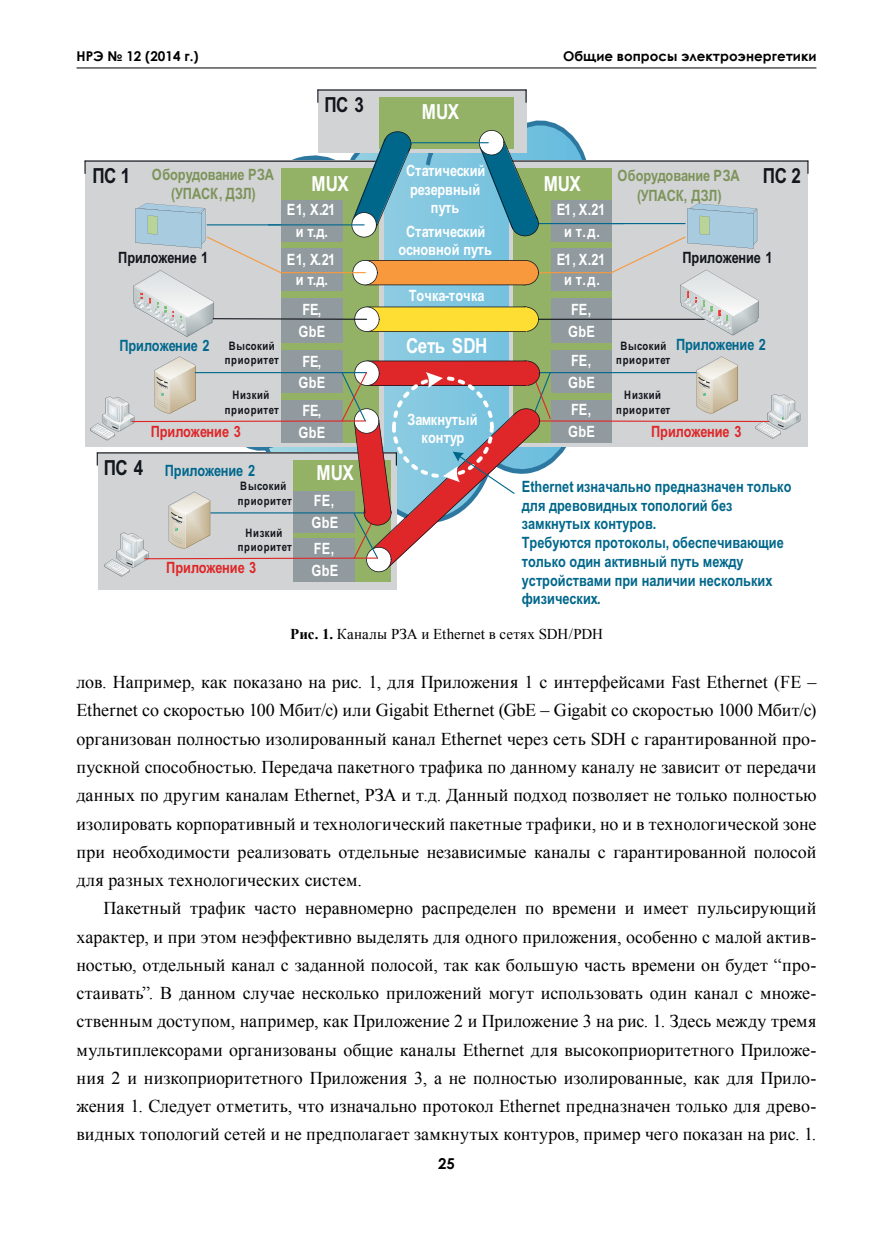
<style>
.page{position:relative;width:893px;height:1234px;background:#fff}
.page>*{position:absolute;margin:0;border:0;box-sizing:border-box;transform-origin:0 0}
.t1{font:700 20.7px "Arial Narrow";letter-spacing:-.03em;color:#fff}
.t2{font:700 20.7px "Arial Narrow";letter-spacing:-.03em;color:#11151c}
.t3{font:18px/28.2px "Times New Roman";letter-spacing:.005em;color:#000;text-align:justify}
.t4{font:700 15.6px/18.5px "Arial Narrow";color:#00678b}
.t5{font:700 15.6px/21.9px "Arial Narrow";color:#fff}
.t6{font:700 15.6px/18.3px "Arial Narrow";letter-spacing:-.005em;color:#7d9359;text-align:center}
.t7{font:700 15.6px "Arial Narrow";color:#00678d}
.t8{font:700 15.6px "Arial Narrow";color:#df2628}
.t9{font:700 15.6px "Arial Narrow";color:#11151c}
.t10{font:15px "Times New Roman";letter-spacing:.005em;color:#000}
.t11{font:700 15px "Century Gothic";color:#000}
.t12{font:700 13.5px "Century Gothic";color:#000}
.t13{font:700 11.7px/14.2px "Arial Narrow";letter-spacing:.05em;color:#11151c;text-align:center}
.s1{font-weight:700}
</style>
<div class="page">
<hr style="left:77px;top:68px;width:739px;height:1px;background:#000">
<svg style="left:384px;top:141px;width:203px;height:215px;fill:#80c6e0"></svg>
<div style="left:318px;top:89px;width:208px;height:64px;background:#d1d3d4"></div>
<div style="left:509px;top:160px;width:299px;height:287px;background:#d1d3d4"></div>
<div style="left:86px;top:160px;width:298px;height:287px;background:#d1d3d4"></div>
<div style="left:98px;top:452px;width:299px;height:137px;background:#d1d3d4"></div>
<hr style="left:508px;top:160px;width:300px;height:2px;background:#11151c">
<hr style="left:84px;top:160px;width:301px;height:2px;background:#11151c">
<div style="left:281px;top:168px;width:98px;height:275px;background:#93b266"></div>
<div style="left:281px;top:298px;width:62px;height:44px;background:#919a9e"></div>
<div style="left:281px;top:351px;width:62px;height:42px;background:#919a9e"></div>
<div style="left:513px;top:168px;width:99px;height:275px;background:#93b266"></div>
<div style="left:550px;top:298px;width:61px;height:44px;background:#919a9e"></div>
<div style="left:550px;top:350px;width:61px;height:42px;background:#919a9e"></div>
<hr style="left:539px;top:318px;width:193px;height:2px;background:#11151c">
<div style="left:550px;top:248px;width:61px;height:43px;background:#919a9e"></div>
<hr style="left:537px;top:272px;width:75px;height:1px;background:#f8993d">
<div style="left:550px;top:200px;width:61px;height:42px;background:#919a9e"></div>
<hr style="left:536px;top:223px;width:88px;height:1px;background:#00678d">
<div style="left:379px;top:97px;width:135px;height:52px;background:#93b266"></div>
<div style="left:293px;top:537px;width:62px;height:44px;background:#919a9e"></div>
<hr style="left:317px;top:89px;width:210px;height:2px;background:#11151c">
<svg style="left:317px;top:89px;width:1px;height:14px"></svg>
<svg style="left:525px;top:89px;width:2px;height:14px"></svg>
<svg style="left:84px;top:160px;width:2px;height:14px"></svg>
<svg style="left:807px;top:160px;width:1px;height:14px"></svg>
<svg style="left:479px;top:130px;width:60px;height:106px"></svg>
<hr style="left:410px;top:142px;width:79px;height:1px;background:#00678d">
<svg style="left:611px;top:203px;width:148px;height:132px"></svg>
<svg style="left:525px;top:260px;width:14px;height:25px"></svg>
<div style="left:365px;top:260px;width:160px;height:25px;background:#f8993d"></div>
<hr style="left:365px;top:260px;width:160px;height:1px;background:#11151c">
<hr style="left:365px;top:284px;width:160px;height:1px;background:#11151c">
<svg style="left:526px;top:306px;width:13px;height:26px"></svg>
<div style="left:367px;top:307px;width:159px;height:24px;background:#ffde34"></div>
<hr style="left:367px;top:306px;width:160px;height:1px;background:#11151c">
<hr style="left:367px;top:331px;width:160px;height:1px;background:#11151c">
<svg style="left:134px;top:131px;width:277px;height:205px"></svg>
<svg style="left:90px;top:356px;width:710px;height:221px"></svg>
<p class="t12" style="left:77px;top:48px;width:124px">НРЭ № 12 (2014 г.)</p>
<p class="t12" style="left:563px;top:48px;width:255px">Общие вопросы электроэнергетики</p>
<p class="t2" style="left:325px;top:92px;width:41px">ПС 3</p>
<p class="t1" style="left:422px;top:100px;width:39px">MUX</p>
<p class="t5" style="left:406px;top:161px;width:81px;line-height:18.3px;text-align:center">Статический резервный путь</p>
<p class="t2" style="left:92px;top:163px;width:39px">ПС 1</p>
<p class="t2" style="left:763px;top:163px;width:39px">ПС 2</p>
<p class="t6" style="left:152px;top:166px;width:124px">Оборудование РЗА (УПАСК, ДЗЛ)</p>
<p class="t6" style="left:618px;top:166px;width:124px;line-height:19.6px">Оборудование РЗА (УПАСК, ДЗЛ)</p>
<p class="t1" style="left:312px;top:171px;width:39px">MUX</p>
<p class="t1" style="left:544px;top:171px;width:39px">MUX</p>
<p class="t5" style="left:287px;top:199px;width:50px;text-align:center">E1, X.21 и т.д.</p>
<p class="t5" style="left:557px;top:199px;width:50px">E1, X.21</p>
<p class="t5" style="left:406px;top:221px;width:81px">Статический</p>
<p class="t5" style="left:564px;top:221px;width:37px">и т.д.</p>
<p class="t5" style="left:398px;top:239px;width:95px">основной путь</p>
<p class="t9" style="left:118px;top:249px;width:92px">Приложение 1</p>
<p class="t9" style="left:682px;top:249px;width:92px">Приложение 1</p>
<p class="t5" style="left:287px;top:249px;width:50px;line-height:20.7px;text-align:center">E1, X.21 и т.д.</p>
<p class="t5" style="left:557px;top:249px;width:50px;line-height:20.7px;text-align:center">E1, X.21 и т.д.</p>
<p class="t5" style="left:409px;top:284px;width:77px">Точка-точка</p>
<p class="t5" style="left:298px;top:299px;width:28px">FE,<br>GbE</p>
<p class="t5" style="left:298px;top:351px;width:28px;line-height:20.7px">FE,<br>GbE</p>
<p class="t5" style="left:568px;top:299px;width:28px">FE,<br>GbE</p>
<p class="t5" style="left:568px;top:349px;width:28px">FE,<br>GbE</p>
<p class="t1" style="left:406px;top:333px;width:83px">Сеть SDH</p>
<p class="t7" style="left:119px;top:337px;width:92px">Приложение 2</p>
<p class="t7" style="left:676px;top:335px;width:92px">Приложение 2</p>
<p class="t13" style="left:225px;top:339px;width:55px">Высокий приоритет</p>
<p class="t13" style="left:225px;top:388px;width:55px">Низкий приоритет</p>
<p class="t13" style="left:616px;top:339px;width:55px">Высокий приоритет</p>
<p class="t13" style="left:616px;top:388px;width:55px">Низкий приоритет</p>
<p class="t8" style="left:651px;top:422px;width:92px">Приложение 3</p>
<p class="t5" style="left:298px;top:400px;width:28px">FE,<br>GbE</p>
<p class="t5" style="left:568px;top:398px;width:28px">FE,<br>GbE</p>
<p class="t5" style="left:408px;top:410px;width:72px;line-height:18.3px;text-align:center">Замкнутый контур</p>
<p class="t8" style="left:151px;top:422px;width:92px">Приложение 3</p>
<p class="t2" style="left:104px;top:455px;width:41px">ПС 4</p>
<p class="t7" style="left:165px;top:461px;width:92px">Приложение 2</p>
<p class="t13" style="left:238px;top:479px;width:55px;text-align:left">Высокий приоритет</p>
<p class="t13" style="left:238px;top:525px;width:55px">Низкий приоритет</p>
<p class="t8" style="left:166px;top:558px;width:91px">Приложение 3</p>
<p class="t1" style="left:317px;top:461px;width:39px">MUX</p>
<p class="t5" style="left:311px;top:489px;width:28px">FE,<br>GbE</p>
<p class="t5" style="left:311px;top:537px;width:28px;line-height:22.5px">FE,<br>GbE</p>
<p class="t4" style="left:522px;top:477px;width:271px">Ethernet изначально предназначен только для древовидных топологий без замкнутых контуров.<br>Требуются протоколы, обеспечивающие только один активный путь между</p>
<p class="t4" style="left:522px;top:571px;width:252px">устройствами при наличии нескольких физических.</p>
<p class="t10" style="left:290px;top:625px;width:314px"><span class="s1">Рис. 1.</span> Каналы РЗА и Ethernet в сетях SDH/PDH</p>
<p class="t3" style="left:77px;top:667px;width:741px">лов. Например, как показано на рис. 1, для Приложения 1 с интерфейсами Fast Ethernet (FE – Ethernet со скоростью 100 Мбит/с) или Gigabit Ethernet (GbE – Gigabit со скоростью 1000 Мбит/с) организован полностью изолированный канал Ethernet через сеть SDH с гарантированной про&shy;пускной способностью. Передача пакетного трафика по данному каналу не зависит от передачи данных по другим каналам Ethernet, РЗА и т.д. Данный подход позволяет не только полностью изолировать корпоративный и технологический пакетные трафики, но и в технологической зоне при необходимости реализовать отдельные независимые каналы с гарантированной полосой для разных технологических систем.</p>
<p class="t3" style="left:77px;top:893px;width:741px;text-indent:27px">Пакетный трафик часто неравномерно распределен по времени и имеет пульсирующий характер, и при этом неэффективно выделять для одного приложения, особенно с малой актив&shy;ностью, отдельный канал с заданной полосой, так как большую часть времени он будет “про&shy;стаивать”. В данном случае несколько приложений могут использовать один канал с множе&shy;ственным доступом, например, как Приложение 2 и Приложение 3 на рис. 1. Здесь между тремя мультиплексорами организованы общие каналы Ethernet для высокоприоритетного Приложе&shy;ния 2 и низкоприоритетного Приложения 3, а не полностью изолированные, как для Прило&shy;жения 1. Следует отметить, что изначально протокол Ethernet предназначен только для древо&shy;видных топологий сетей и не предполагает замкнутых контуров, пример чего показан на рис. 1.</p>
<p class="t11" style="left:438px;top:1153px;width:18px">25</p>
</div>
